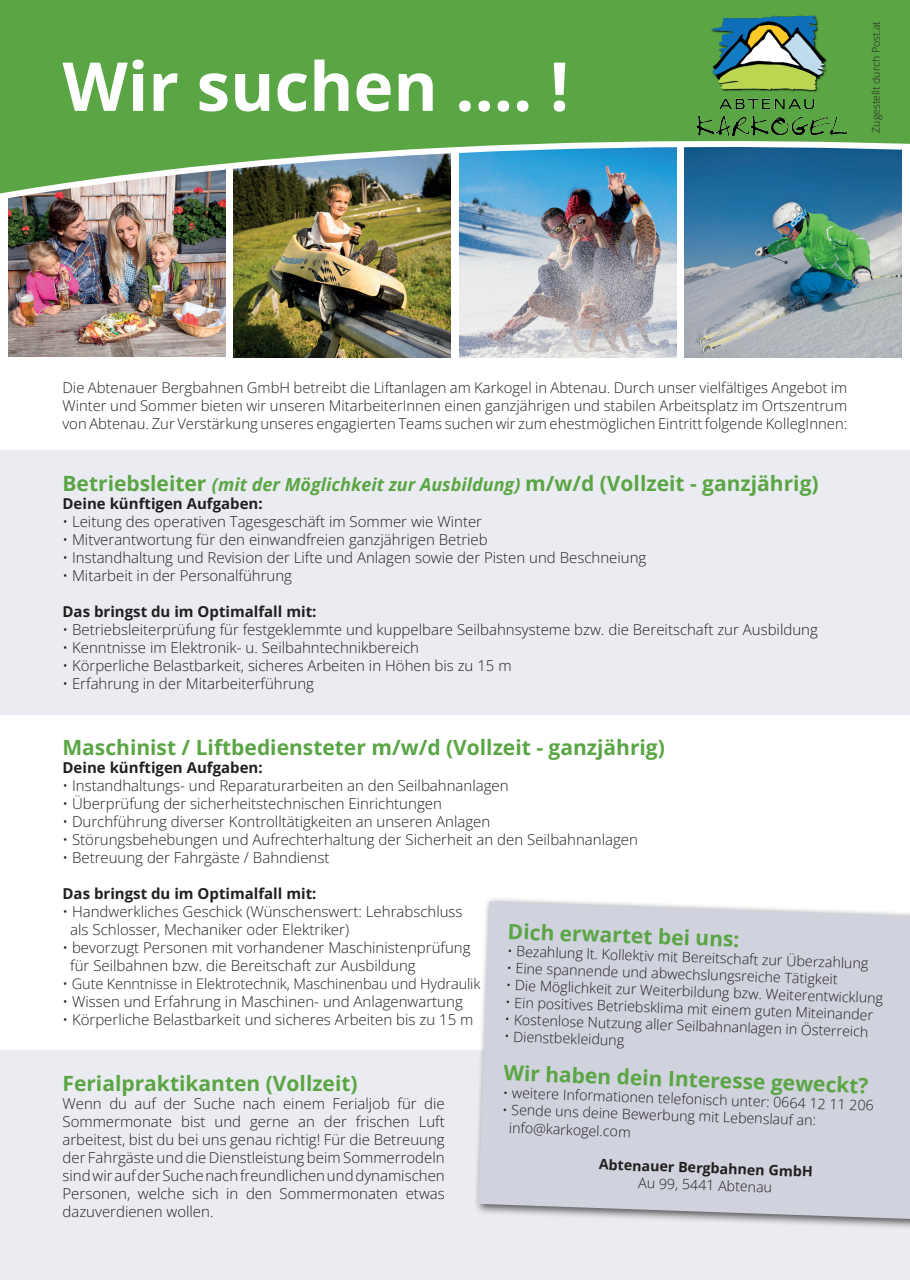
<style>
.page{position:relative;width:910px;height:1280px;background:#fff}
.page>*{position:absolute;margin:0;border:0;box-sizing:border-box;transform-origin:0 0}
.t1{font:700 67.5px "Open Sans";color:#fff}
.t2{font:700 21px "Open Sans";color:#5aa544}
.t3{font:300 15px/18px "Open Sans";color:#231f20;text-align:justify}
.t4{font:700 15px "Open Sans";color:#231f20}
.t5{font:300 14.85px/17.9px "Open Sans";color:#231f20;text-align:justify}
.t6{font:300 14.55px "Open Sans";letter-spacing:-.01em;color:#231f20}
.t7{font:300 14.25px "Open Sans";color:#231f20}
.t8{font:700 14.25px "Open Sans";color:#231f20}
.t9{font:300 10.5px "Open Sans";color:#231f20}
.s1{font-style:italic;font-size:18px}
.s2{font-size:14.7px}
</style>
<div class="page">
<div style="left:0;top:1050px;width:910px;height:230px;background:#ebecf1"></div>
<div style="left:0;top:450px;width:910px;height:264px;background:#ebecf1"></div>
<div style="left:474px;top:897px;width:436px;height:333px;background:#231f20;opacity:.75"></div>
<div style="left:478px;top:901px;width:432px;height:318px;background:#d0d2dd"></div>
<img style="left:685px;top:237px;width:216px;height:120px">
<img style="left:459px;top:237px;width:217px;height:120px">
<img style="left:234px;top:237px;width:217px;height:120px">
<img style="left:9px;top:237px;width:216px;height:120px">
<img style="left:0;top:0;width:910px;height:237px">
<img style="left:694px;top:12px;width:153px;height:124px">
<p class="t1" style="left:63px;top:39px;width:508px">Wir suchen .... !</p>
<p class="t9" style="left:869px;top:133px;width:113px;rotate:-90deg">Zugestellt durch Post.at</p>
<p class="t5" style="left:63px;top:379px;width:786px">Die Abtenauer Bergbahnen GmbH betreibt die Liftanlagen am Karkogel in Abtenau. Durch unser vielfältiges Angebot im Winter und Sommer bieten wir unseren MitarbeiterInnen einen ganzjährigen und stabilen Arbeitsplatz im Ortszentrum von Abtenau. Zur Verstärkung unseres engagierten Teams suchen wir zum ehestmöglichen Eintritt folgende KollegInnen:</p>
<p class="t2" style="left:63px;top:469px;width:758px">Betriebsleiter <span class="s1">(mit der Möglichkeit zur Ausbildung)</span> m/w/d (Vollzeit - ganzjährig)</p>
<p class="t4" style="left:63px;top:493px;width:202px">Deine künftigen Aufgaben:</p>
<p class="t3" style="left:63px;top:512px;width:421px">• Leitung des operativen Tagesgeschäft im Sommer wie Winter</p>
<p class="t3" style="left:63px;top:530px;width:427px">• Mitverantwortung für den einwandfreien ganzjährigen Betrieb</p>
<p class="t3" style="left:63px;top:548px;width:585px">• Instandhaltung und Revision der Lifte und Anlagen sowie der Pisten und Beschneiung</p>
<p class="t3" style="left:63px;top:566px;width:231px">• Mitarbeit in der Personalführung</p>
<p class="t4" style="left:63px;top:601px;width:255px">Das bringst du im Optimalfall mit:</p>
<p class="t3" style="left:63px;top:620px;width:757px">• Betriebsleiterprüfung für festgeklemmte und kuppelbare Seilbahnsysteme bzw. die Bereitschaft zur Ausbildung</p>
<p class="t3" style="left:63px;top:638px;width:358px">• Kenntnisse im Elektronik- u. Seilbahntechnikbereich</p>
<p class="t3" style="left:63px;top:656px;width:451px">• Körperliche Belastbarkeit, sicheres Arbeiten in Höhen bis zu 15 m</p>
<p class="t3" style="left:63px;top:674px;width:253px">• Erfahrung in der Mitarbeiterführung</p>
<p class="t2" style="left:63px;top:732px;width:604px">Maschinist / Liftbediensteter m/w/d (Vollzeit - ganzjährig)</p>
<p class="t4" style="left:63px;top:757px;width:202px">Deine künftigen Aufgaben:</p>
<p class="t3" style="left:63px;top:776px;width:448px">• Instandhaltungs- und Reparaturarbeiten an den Seilbahnanlagen</p>
<p class="t3" style="left:63px;top:794px;width:381px">• Überprüfung der sicherheitstechnischen Einrichtungen</p>
<p class="t3" style="left:63px;top:812px;width:429px">• Durchführung diverser Kontrolltätigkeiten an unseren Anlagen</p>
<p class="t3" style="left:63px;top:830px;width:577px">• Störungsbehebungen und Aufrechterhaltung der Sicherheit an den Seilbahnanlagen</p>
<p class="t3" style="left:63px;top:848px;width:268px">• Betreuung der Fahrgäste / Bahndienst</p>
<p class="t4" style="left:63px;top:883px;width:255px">Das bringst du im Optimalfall mit:</p>
<p class="t3" style="left:63px;top:902px;width:402px">• Handwerkliches Geschick (Wünschenswert: Lehrabschluss</p>
<p class="t3" style="left:70px;top:920px;width:280px">als Schlosser, Mechaniker oder Elektriker)</p>
<p class="t3" style="left:63px;top:938px;width:410px">• bevorzugt Personen mit vorhandener Maschinistenprüfung</p>
<p class="t3" style="left:70px;top:956px;width:347px">für Seilbahnen bzw. die Bereitschaft zur Ausbildung</p>
<p class="t6" style="left:63px;top:973px;width:419px"><span class="s2">•</span> Gute Kenntnisse in Elektrotechnik, Maschinenbau und Hydraulik</p>
<p class="t3" style="left:63px;top:992px;width:402px">• Wissen und Erfahrung in Maschinen- und Anlagenwartung</p>
<p class="t3" style="left:63px;top:1010px;width:412px">• Körperliche Belastbarkeit und sicheres Arbeiten bis zu 15 m</p>
<p class="t2" style="left:508px;top:916px;width:233px;rotate:2deg">Dich erwartet bei uns:</p>
<p class="t7" style="left:507px;top:941px;width:363px;rotate:2deg">• Bezahlung lt. Kollektiv mit Bereitschaft zur Überzahlung</p>
<p class="t7" style="left:507px;top:958px;width:333px;rotate:2deg">• Eine spannende und abwechslungsreiche Tätigkeit</p>
<p class="t7" style="left:506px;top:975px;width:379px;rotate:2deg">• Die Möglichkeit zur Weiterbildung bzw. Weiterentwicklung</p>
<p class="t7" style="left:506px;top:992px;width:369px;rotate:2deg">• Ein positives Betriebsklima mit einem guten Miteinander</p>
<p class="t7" style="left:505px;top:1009px;width:365px;rotate:2deg">• Kostenlose Nutzung aller Seilbahnanlagen in Österreich</p>
<p class="t7" style="left:505px;top:1026px;width:122px;rotate:2deg">• Dienstbekleidung</p>
<p class="t2" style="left:63px;top:1069px;width:297px">Ferialpraktikanten (Vollzeit)</p>
<p class="t3" style="left:63px;top:1094px;width:384px">Wenn du auf der Suche nach einem Ferialjob für die Sommermonate bist und gerne an der frischen Luft arbeitest, bist du bei uns genau richtig! Für die Betreuung der Fahrgäste und die Dienstleistung beim Sommerrodeln sind wir auf der Suche nach freundlichen und dynamischen Personen, welche sich in den Sommermonaten etwas dazuverdienen wollen.</p>
<p class="t2" style="left:504px;top:1058px;width:367px;rotate:2deg">Wir haben dein Interesse geweckt?</p>
<p class="t7" style="left:503px;top:1082px;width:373px;rotate:2deg">• weitere Informationen telefonisch unter: 0664 12 11 206</p>
<p class="t7" style="left:503px;top:1100px;width:315px;rotate:2deg">• Sende uns deine Bewerbung mit Lebenslauf an:</p>
<p class="t7" style="left:509px;top:1118px;width:123px;rotate:2deg">info@karkogel.com</p>
<p class="t8" style="left:599px;top:1154px;width:215px;rotate:2deg">Abtenauer Bergbahnen GmbH</p>
<p class="t7" style="left:639px;top:1173px;width:135px;rotate:2deg">Au 99, 5441 Abtenau</p>
</div>
